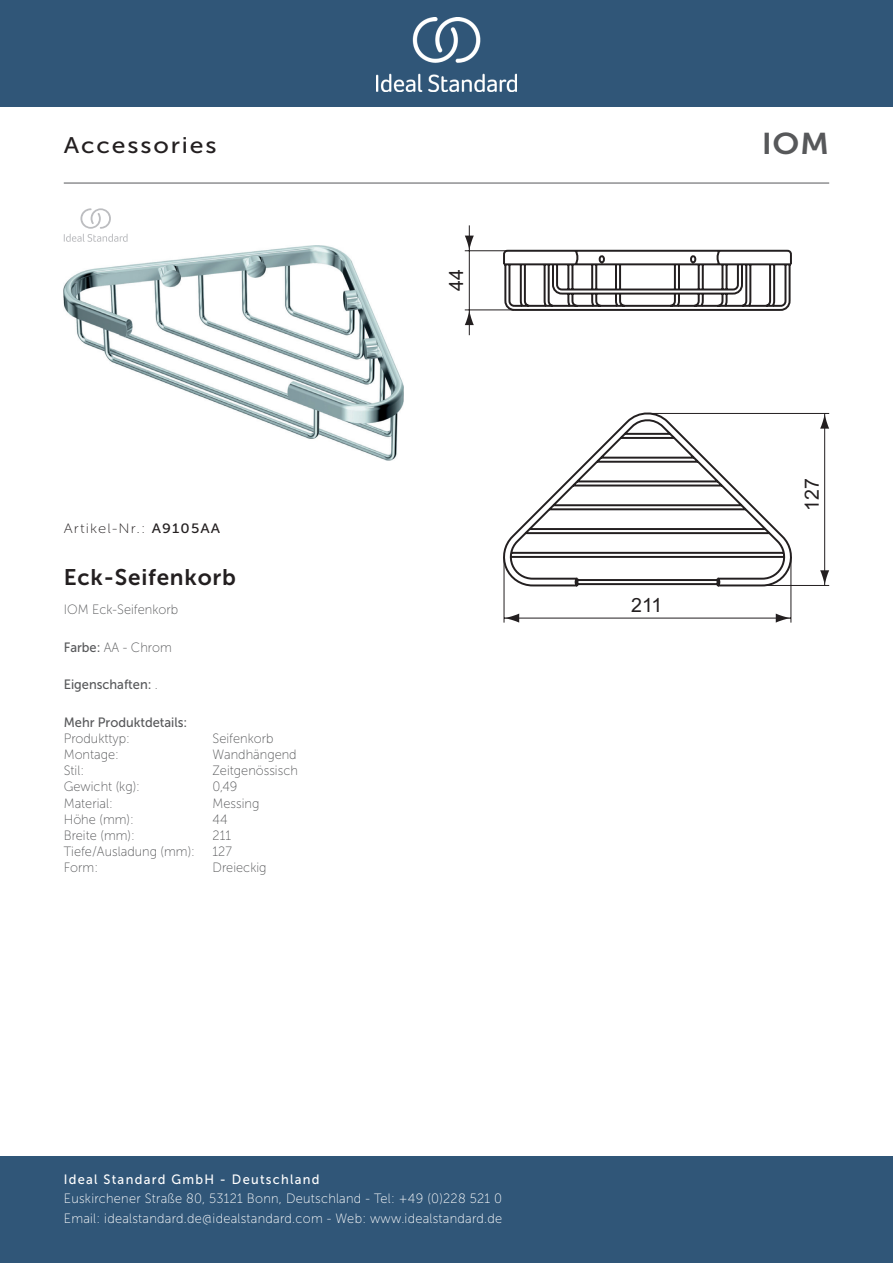
<style>
.page{position:relative;width:893px;height:1263px;background:#fff}
.page>*{position:absolute;margin:0;border:0;box-sizing:border-box;transform-origin:0 0}
._001_Produkttyp{font:30px "Museo Sans 700";color:#57585a;scale:1.1 1}
.t1{font:22.5px "Museo Sans 700";letter-spacing:.035em;color:#231f20}
.t2{font:22.5px "Museo Sans 500";letter-spacing:.075em;color:#231f20;scale:1.1 1}
.t3{font:19.65px "Arial";color:#231f20}
.t4{font:13.5px/19.5px "Museo Sans 100";letter-spacing:.02em;color:#fff;scale:.95 1}
.Features{font:13.5px "Museo Sans 500";color:#57585a;scale:.95 1}
.t5{font:13.5px "Museo Sans 500";letter-spacing:.1em;color:#fff;scale:.95 1}
.Depth__mm{font:13.5px "Museo Sans 100";color:#57585a;scale:.95 1}
.Type{font:13.5px "Museo Sans 100";color:#57585a;scale:.95 1}
.t6{font:13.5px "Museo Sans 100";letter-spacing:.075em;color:#231f20;scale:1.1 1}
.Mounting{font:13.5px "Museo Sans 100";color:#57585a;scale:.95 1}
.Style{font:13.5px "Museo Sans 100";color:#57585a;scale:.95 1}
.Marketing_Descriptio{font:13.5px "Museo Sans 100";color:#57585a;scale:.95 1}
.Net_Weight__kg{font:13.5px "Museo Sans 100";color:#57585a;scale:.95 1}
.Material{font:13.5px "Museo Sans 100";color:#57585a;scale:.95 1}
.Colour{font:13.5px "Museo Sans 100";color:#57585a;scale:.95 1}
.Width__mm{font:13.5px "Museo Sans 100";color:#57585a;scale:.95 1}
.Shape{font:13.5px "Museo Sans 100";color:#57585a;scale:.95 1}
.Height__mm{font:13.5px "Museo Sans 100";color:#57585a;scale:.95 1}
.s1{font-family:"Museo Sans 500"}
.s2{font-family:"Museo Sans 100"}
</style>
<div class="page">
<div style="left:0;top:1157px;width:893px;height:106px;background:#305678"></div>
<div style="left:0;top:0;width:893px;height:107px;background:#305678"></div>
<img style="left:376px;top:18px;width:141px;height:73px">
<hr style="left:64px;top:183px;width:765px;height:1px;background:#57585a">
<img style="left:64px;top:246px;width:340px;height:214px">
<svg style="left:502px;top:249px;width:290px;height:339px"></svg>
<hr style="left:465px;top:250px;width:42px;height:1px;background:#231f20">
<hr style="left:465px;top:309px;width:49px;height:1px;background:#231f20">
<hr style="left:469px;top:225px;width:1px;height:110px;background:#231f20">
<hr style="left:824px;top:413px;width:1px;height:172px;background:#231f20">
<hr style="left:790px;top:557px;width:1px;height:66px;background:#231f20">
<hr style="left:647px;top:413px;width:182px;height:1px;background:#231f20">
<hr style="left:762px;top:585px;width:67px;height:1px;background:#231f20">
<hr style="left:504px;top:618px;width:287px;height:1px;background:#231f20">
<hr style="left:503px;top:557px;width:1px;height:66px;background:#231f20">
<svg style="left:465px;top:236px;width:9px;height:15px"></svg>
<svg style="left:465px;top:310px;width:9px;height:15px"></svg>
<svg style="left:820px;top:570px;width:9px;height:15px"></svg>
<svg style="left:820px;top:414px;width:9px;height:15px"></svg>
<svg style="left:776px;top:613px;width:15px;height:10px"></svg>
<svg style="left:504px;top:613px;width:15px;height:10px"></svg>
<svg style="left:64px;top:208px;width:64px;height:34px"></svg>
<p class="t2" style="left:64px;top:133px;width:140px">Accessories</p>
<p class="_001_Produkttyp" style="left:762px;top:127px;width:63px">IOM</p>
<p class="t6" style="left:64px;top:521px;width:144px">Artikel-Nr.: <span class="s1">A9105AA</span></p>
<p class="t1" style="left:64px;top:565px;width:174px">Eck-Seifenkorb</p>
<p class="Marketing_Descriptio" style="left:64px;top:602px;width:122px">IOM Eck-Seifenkorb</p>
<p class="Colour" style="left:64px;top:640px;width:115px"><span class="s1">Farbe:</span> AA - Chrom</p>
<p class="Features" style="left:64px;top:677px;width:101px">Eigenschaften: <span class="s2">.</span></p>
<p class="Features" style="left:64px;top:714px;width:132px">Mehr Produktdetails:</p>
<p class="Type" style="left:64px;top:731px;width:71px">Produkttyp:</p>
<p class="Type" style="left:213px;top:731px;width:66px">Seifenkorb</p>
<p class="Mounting" style="left:64px;top:747px;width:60px">Montage:</p>
<p class="Mounting" style="left:213px;top:747px;width:90px">Wandhängend</p>
<p class="Style" style="left:64px;top:763px;width:23px">Stil:</p>
<p class="Style" style="left:213px;top:763px;width:91px">Zeitgenössisch</p>
<p class="Net_Weight__kg" style="left:64px;top:779px;width:82px">Gewicht (kg):</p>
<p class="Net_Weight__kg" style="left:213px;top:779px;width:28px">0,49</p>
<p class="Material" style="left:64px;top:796px;width:53px">Material:</p>
<p class="Material" style="left:213px;top:796px;width:51px">Messing</p>
<p class="Height__mm" style="left:64px;top:812px;width:75px">Höhe (mm):</p>
<p class="Height__mm" style="left:213px;top:812px;width:17px">44</p>
<p class="Width__mm" style="left:64px;top:828px;width:76px">Breite (mm):</p>
<p class="Width__mm" style="left:213px;top:828px;width:21px">211</p>
<p class="Depth__mm" style="left:64px;top:844px;width:140px">Tiefe/Ausladung (mm):</p>
<p class="Depth__mm" style="left:213px;top:844px;width:22px">127</p>
<p class="Shape" style="left:64px;top:860px;width:38px">Form:</p>
<p class="Shape" style="left:213px;top:860px;width:58px">Dreieckig</p>
<p class="t3" style="left:444px;top:291px;width:23px;rotate:-90deg">44</p>
<p class="t5" style="left:64px;top:1172px;width:271px">Ideal Standard GmbH - Deutschland</p>
<p class="t4" style="left:64px;top:1189px;width:463px">Euskirchener Straße 80, 53121 Bonn, Deutschland - Tel: +49 (0)228 521 0<br>Email: idealstandard.de@idealstandard.com - Web: www.idealstandard.de</p>
<p class="t3" style="left:631px;top:592px;width:33px">211</p>
<p class="t3" style="left:799px;top:511px;width:34px;rotate:-90deg">127</p>
</div>
